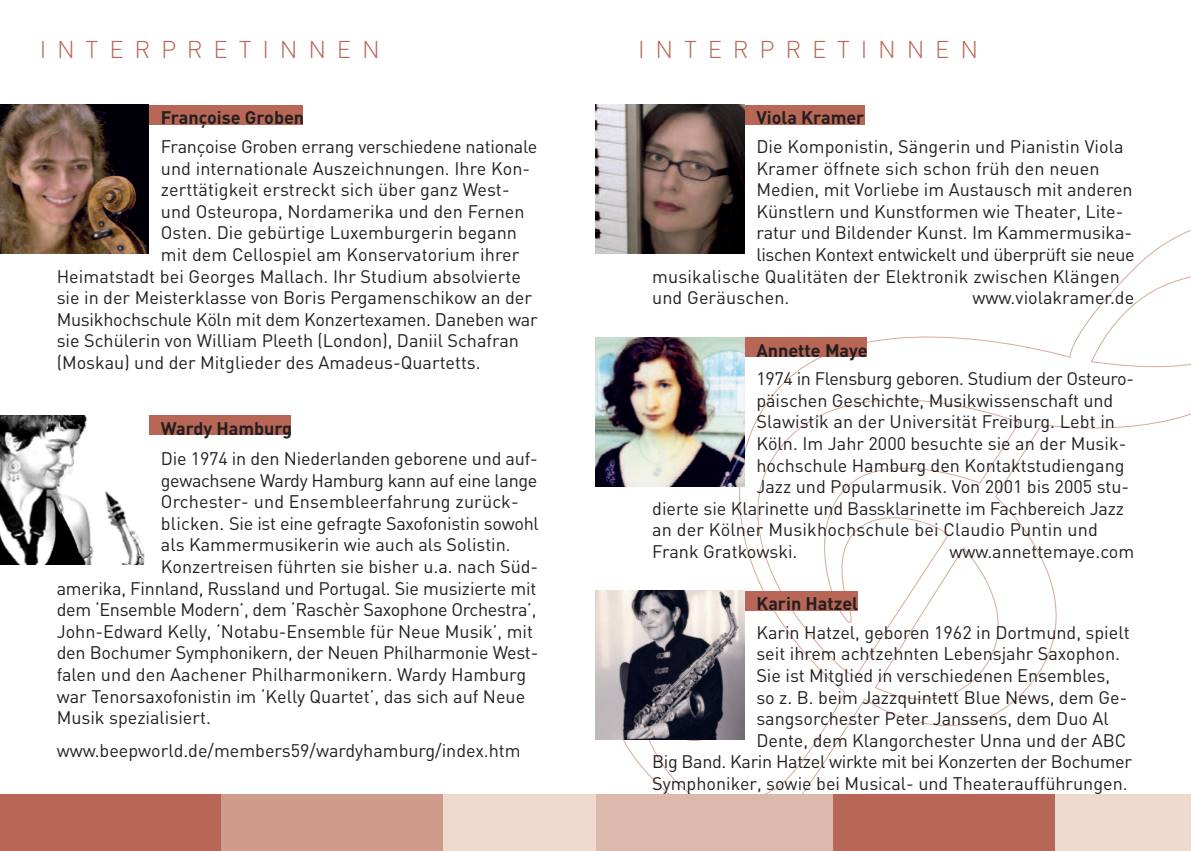
<style>
.page{position:relative;width:1191px;height:851px;background:#fff}
.page>*{position:absolute;margin:0;border:0;box-sizing:border-box;transform-origin:0 0}
.t1{font:300 24px "DIN";letter-spacing:.45em;color:#b86756}
.t2{font:18px "DIN";color:#231f20}
.t3{font:18px "DIN";letter-spacing:-.02em;color:#231f20}
.t4{font:700 18px "DIN";color:#231f20}
</style>
<div class="page">
<svg style="left:595px;top:192px;width:596px;height:602px"></svg>
<svg style="left:695px;top:362px;width:325px;height:315px"></svg>
<svg style="left:874px;top:547px;width:152px;height:178px"></svg>
<svg style="left:1090px;top:262px;width:101px;height:123px"></svg>
<div style="left:1054px;top:794px;width:137px;height:56px;background:#eed9cf"></div>
<div style="left:595px;top:794px;width:238px;height:56px;background:#ddb9ac"></div>
<div style="left:833px;top:794px;width:221px;height:56px;background:#b86756"></div>
<div style="left:442px;top:794px;width:153px;height:56px;background:#eed9cf"></div>
<div style="left:0;top:794px;width:221px;height:56px;background:#b86756"></div>
<div style="left:221px;top:794px;width:221px;height:56px;background:#cf9b8b"></div>
<div style="left:149px;top:415px;width:142px;height:20px;background:#b86756"></div>
<img style="left:0;top:415px;width:145px;height:149px">
<div style="left:744px;top:105px;width:120px;height:19px;background:#b86756"></div>
<img style="left:595px;top:105px;width:149px;height:149px">
<div style="left:744px;top:590px;width:113px;height:20px;background:#b86756"></div>
<img style="left:595px;top:590px;width:149px;height:149px">
<div style="left:744px;top:337px;width:123px;height:20px;background:#b86756"></div>
<img style="left:595px;top:337px;width:149px;height:149px">
<div style="left:149px;top:105px;width:154px;height:19px;background:#b86756"></div>
<img style="left:0;top:105px;width:149px;height:149px">
<h1 class="t1" style="left:40px;top:41px;width:341px">INTERPRETINNEN</h1>
<h1 class="t1" style="left:638px;top:41px;width:341px">INTERPRETINNEN</h1>
<p class="t4" style="left:161px;top:111px;width:145px">Françoise Groben</p>
<p class="t2" style="left:161px;top:140px;width:378px">Françoise Groben errang verschiedene nationale</p>
<p class="t2" style="left:161px;top:162px;width:371px">und internationale Auszeichnungen. Ihre Kon-</p>
<p class="t2" style="left:161px;top:183px;width:350px">zerttätigkeit erstreckt sich über ganz West-</p>
<p class="t2" style="left:161px;top:205px;width:365px">und Osteuropa, Nordamerika und den Fernen</p>
<p class="t2" style="left:161px;top:226px;width:358px">Osten. Die gebürtige Luxemburgerin begann</p>
<p class="t2" style="left:161px;top:248px;width:360px">mit dem Cellospiel am Konservatorium ihrer</p>
<p class="t2" style="left:57px;top:270px;width:466px">Heimatstadt bei Georges Mallach. Ihr Studium absolvierte</p>
<p class="t2" style="left:57px;top:291px;width:477px">sie in der Meisterklasse von Boris Pergamenschikow an der</p>
<p class="t2" style="left:57px;top:313px;width:482px">Musikhochschule Köln mit dem Konzertexamen. Daneben war</p>
<p class="t2" style="left:57px;top:334px;width:464px">sie Schülerin von William Pleeth (London), Daniil Schafran</p>
<p class="t2" style="left:57px;top:356px;width:425px">(Moskau) und der Mitglieder des Amadeus-Quartetts.</p>
<p class="t4" style="left:161px;top:422px;width:133px">Wardy Hamburg</p>
<p class="t2" style="left:161px;top:452px;width:378px">Die 1974 in den Niederlanden geborene und auf-</p>
<p class="t3" style="left:161px;top:473px;width:378px">gewachsene Wardy Hamburg kann auf eine lange</p>
<p class="t2" style="left:161px;top:495px;width:359px">Orchester- und Ensembleerfahrung zurück -</p>
<p class="t2" style="left:161px;top:517px;width:379px">blicken. Sie ist eine gefragte Saxofonistin sowohl</p>
<p class="t2" style="left:161px;top:538px;width:351px">als Kammermusikerin wie auch als Solistin.</p>
<p class="t2" style="left:161px;top:560px;width:379px">Konzertreisen führten sie bisher u.a. nach Süd-</p>
<p class="t2" style="left:57px;top:581px;width:481px">amerika, Finnland, Russland und Portugal. Sie musizierte mit</p>
<p class="t3" style="left:57px;top:603px;width:481px">dem ‘Ensemble Modern’, dem ‘Raschèr Saxophone Orchestra’,</p>
<p class="t2" style="left:57px;top:625px;width:478px">John-Edward Kelly, ‘Notabu-Ensemble für Neue Musik’, mit</p>
<p class="t2" style="left:57px;top:646px;width:483px">den Bochumer Symphonikern, der Neuen Philharmonie West-</p>
<p class="t2" style="left:57px;top:668px;width:471px">falen und den Aachener Philharmonikern. Wardy Hamburg</p>
<p class="t2" style="left:57px;top:689px;width:470px">war Tenorsaxofonistin im ‘Kelly Quartet’, das sich auf Neue</p>
<p class="t2" style="left:57px;top:711px;width:156px">Musik spezialisiert.</p>
<p class="t2" style="left:57px;top:743px;width:465px">www.beepworld.de/members59/wardyhamburg/index.htm</p>
<p class="t4" style="left:756px;top:111px;width:110px">Viola Kramer</p>
<p class="t2" style="left:756px;top:140px;width:369px">Die Komponistin, Sängerin und Pianistin Viola</p>
<p class="t2" style="left:756px;top:162px;width:345px">Kramer öffnete sich schon früh den neuen</p>
<p class="t2" style="left:756px;top:183px;width:378px">Medien, mit Vorliebe im Austausch mit anderen</p>
<p class="t2" style="left:756px;top:205px;width:368px">Künstlern und Kunstformen wie Theater, Lite-</p>
<p class="t2" style="left:756px;top:226px;width:377px">ratur und Bildender Kunst. Im Kammermusika-</p>
<p class="t3" style="left:756px;top:248px;width:380px">lischen Kontext entwickelt und überprüft sie neue</p>
<p class="t2" style="left:652px;top:270px;width:469px">musikalische Qualitäten der Elektronik zwischen Klängen</p>
<p class="t2" style="left:652px;top:291px;width:139px">und Geräuschen.</p>
<p class="t2" style="left:972px;top:291px;width:163px">www.violakramer.de</p>
<p class="t4" style="left:756px;top:344px;width:113px">Annette Maye</p>
<p class="t3" style="left:756px;top:372px;width:379px">1974 in Flensburg geboren. Studium der Osteuro-</p>
<p class="t2" style="left:756px;top:394px;width:358px">päischen Geschichte, Musikwissenschaft und</p>
<p class="t2" style="left:756px;top:415px;width:360px">Slawistik an der Univer sität Freiburg. Lebt in</p>
<p class="t2" style="left:756px;top:437px;width:371px">Köln. Im Jahr 2000 besuchte sie an der Musik-</p>
<p class="t2" style="left:756px;top:458px;width:370px">hochschule Hamburg den Kontaktstudiengang</p>
<p class="t2" style="left:756px;top:480px;width:374px">Jazz und Popularmusik. Von 2001 bis 2005 stu-</p>
<p class="t2" style="left:652px;top:502px;width:473px">dierte sie Klarinette und Bassklarinette im Fachbereich Jazz</p>
<p class="t2" style="left:652px;top:523px;width:447px">an der Kölner Musikhochschule bei Claudio Puntin und</p>
<p class="t2" style="left:652px;top:545px;width:147px">Frank Gratkowski.</p>
<p class="t2" style="left:949px;top:545px;width:186px">www.annettemaye.com</p>
<p class="t4" style="left:756px;top:597px;width:103px">Karin Hatzel</p>
<p class="t2" style="left:756px;top:625px;width:375px">Karin Hatzel, geboren 1962 in Dortmund, spielt</p>
<p class="t2" style="left:756px;top:647px;width:365px">seit ihrem achtzehnten Lebensjahr Saxophon.</p>
<p class="t2" style="left:756px;top:669px;width:355px">Sie ist Mitglied in verschiedenen Ensembles,</p>
<p class="t2" style="left:756px;top:690px;width:372px">so z. B. beim Jazzquintett Blue News, dem Ge-</p>
<p class="t2" style="left:756px;top:712px;width:354px">sangsorchester Peter Janssens, dem Duo Al</p>
<p class="t2" style="left:756px;top:733px;width:371px">Dente, dem Klangorchester Unna und der ABC</p>
<p class="t3" style="left:652px;top:755px;width:481px">Big Band. Karin Hatzel wirkte mit bei Konzerten der Bochumer</p>
<p class="t2" style="left:652px;top:777px;width:477px">Symphoniker, sowie bei Musical- und Theateraufführungen.</p>
</div>
